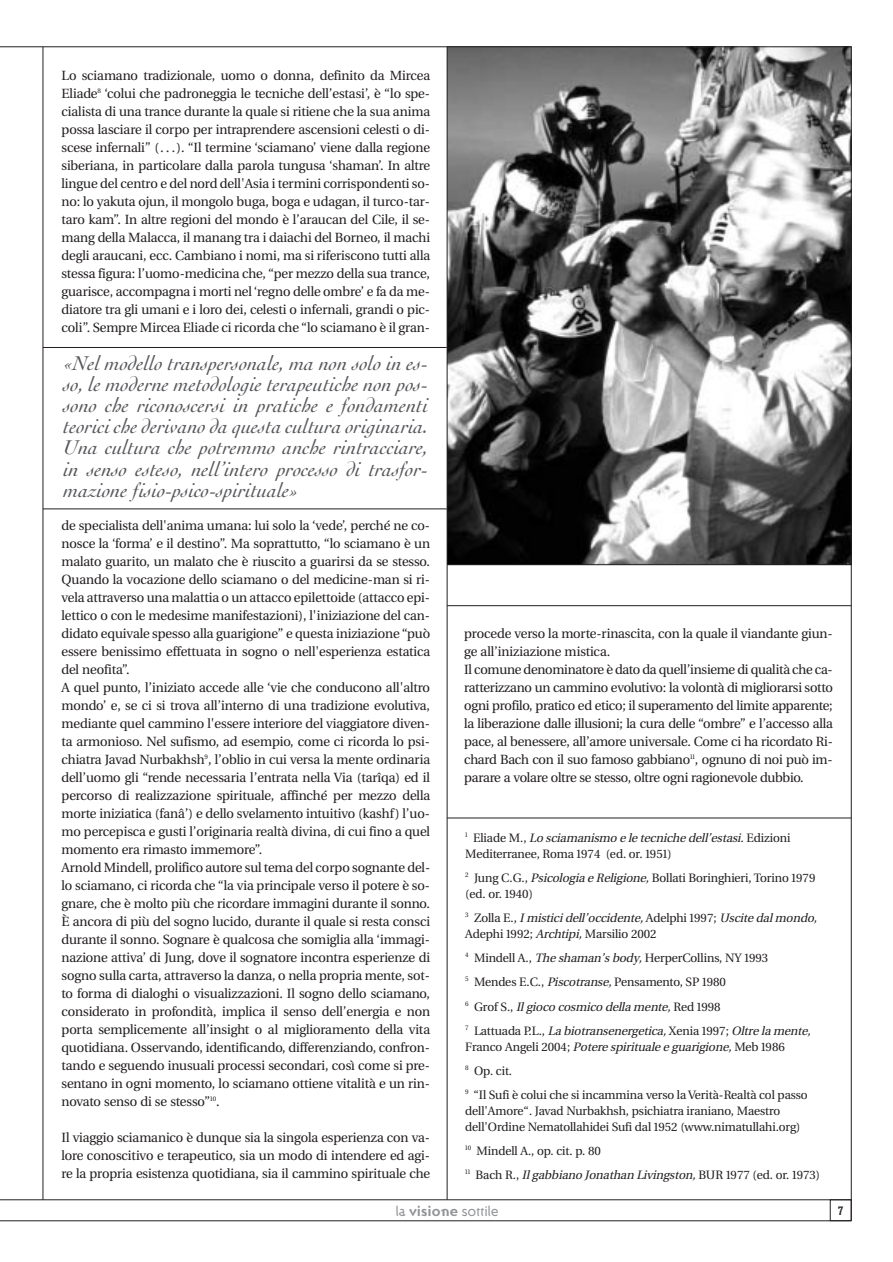
<style>
.page{position:relative;width:893px;height:1262px;background:#fff}
.page>*{position:absolute;margin:0;border:0;box-sizing:border-box;transform-origin:0 0}
.t1{font:italic 21px/21px "Cochin";color:#57585b;text-align:justify}
.t2{font:17.25px/18px "Utopia Headline";letter-spacing:-.005em;color:#231f1f;text-align:justify}
.t3{font:15.75px/24.3px "Utopia Headline";color:#231f1f}
.t4{font:italic 15.75px/15.8px "Utopia Headline";color:#231f1f}
.t5{font:15px "Ottomat";letter-spacing:-.02em;color:#939497}
.t6{font:700 condensed 12.75px "Akzidenz Grotesk BE";color:#231f1f}
.s1{font-style:italic}
.s2{font-style:normal}
.s3{font-weight:700}
</style>
<div class="page">
<img style="left:448px;top:48px;width:403px;height:516px">
<hr style="left:447px;top:564px;width:404px;height:1px;background:#231f1f">
<hr style="left:447px;top:817px;width:404px;height:1px;background:#231f1f">
<hr style="left:447px;top:605px;width:404px;height:1px;background:#231f1f">
<hr style="left:447px;top:47px;width:1px;height:1152px;background:#231f1f">
<hr style="left:851px;top:47px;width:1px;height:1173px;background:#231f1f">
<hr style="left:43px;top:47px;width:1px;height:1152px;background:#231f1f">
<hr style="left:0;top:1220px;width:851px;height:1px;background:#231f1f">
<div style="left:830px;top:1199px;width:21px;height:21px;border:1px solid #231f1f"></div>
<hr style="left:0;top:1199px;width:851px;height:1px;background:#231f1f">
<hr style="left:0;top:47px;width:851px;height:1px;background:#231f1f">
<hr style="left:43px;top:508px;width:403px;height:1px;background:#231f1f">
<hr style="left:43px;top:347px;width:403px;height:1px;background:#231f1f">
<p class="t2" style="left:61px;top:65px;width:370px">Lo sciamano tradizionale, uomo o donna, definito da Mircea Eliade<sup>8</sup> ‘colui che padroneggia le tecniche dell’estasi’, è “lo spe&shy;cialista di una trance durante la quale si ritiene che la sua anima possa lasciare il corpo per intraprendere ascensioni celesti o di&shy;scese infernali” (…). “Il termine ‘sciamano’ viene dalla regione siberiana, in particolare dalla parola tungusa ‘shaman’. In altre lingue del centro e del nord dell'Asia i termini corrispondenti so&shy;no: lo yakuta ojun, il mongolo buga, boga e udagan, il turco-tar&shy;taro kam”. In altre regioni del mondo è l’araucan del Cile, il se&shy;mang della Malacca, il manang tra i daiachi del Borneo, il machi degli araucani, ecc. Cambiano i nomi, ma si riferiscono tutti alla stessa figura: l’uomo-medicina che, “per mezzo della sua trance, guarisce, accompagna i morti nel ‘regno delle ombre’ e fa da me&shy;diatore tra gli umani e i loro dei, celesti o infernali, grandi o pic&shy;coli”. Sempre Mircea Eliade ci ricorda che “lo sciamano è il gran-</p>
<p class="t1" style="left:64px;top:355px;width:366px">«Nel modello transpersonale, ma non solo in es&shy;so, le moderne metodologie terapeutiche non pos&shy;sono che riconoscersi in pratiche e fondamenti teorici che derivano da questa cultura originaria.<br>Una cultura che potremmo anche rintracciare, in senso esteso, nell’intero processo di trasfor&shy;mazione fisio-psico-spirituale»</p>
<p class="t2" style="left:61px;top:515px;width:370px;text-align:left">de specialista dell'anima umana: lui solo la ‘vede’, perché ne co&shy;nosce la ‘forma’ e il destino”. Ma soprattutto, “lo sciamano è un malato guarito, un malato che è riuscito a guarirsi da se stesso.<br>Quando la vocazione dello sciamano o del medicine-man si ri&shy;vela attraverso una malattia o un attacco epilettoide (attacco epi&shy;lettico o con le medesime manifestazioni), l'iniziazione del can&shy;didato equivale spesso alla guarigione” e questa iniziazione “può essere benissimo effettuata in sogno o nell'esperienza estatica del neofita”.<br>A quel punto, l’iniziato accede alle ‘vie che conducono all'altro mondo’ e, se ci si trova all’interno di una tradizione evolutiva, mediante quel cammino l'essere interiore del viaggiatore diven&shy;ta armonioso. Nel sufismo, ad esempio, come ci ricorda lo psi&shy;chiatra Javad Nurbakhsh<sup>9</sup>, l’oblio in cui versa la mente ordinaria dell’uomo gli “rende necessaria l’entrata nella Via (tarîqa) ed il percorso di realizzazione spirituale, affinché per mezzo della morte iniziatica (fanâ’) e dello svelamento intuitivo (kashf) l’uo&shy;mo percepisca e gusti l’originaria realtà divina, di cui fino a quel momento era rimasto immemore”.<br>Arnold Mindell, prolifico autore sultema del corpo sognante del&shy;lo sciamano, ci ricorda che “la via principale verso il potere è so&shy;gnare, che è molto più che ricordare immagini durante il sonno.<br>È ancora di più del sogno lucido, durante il quale si resta consci durante il sonno. Sognare è qualcosa che somiglia alla ‘immagi&shy;nazione attiva’ di Jung, dove il sognatore incontra esperienze di sogno sulla carta, attraverso la danza, o nella propria mente, sot&shy;to forma di dialoghi o visualizzazioni. Il sogno dello sciamano, considerato in profondità, implica il senso dell’energia e non porta semplicemente all’insight o al miglioramento della vita quotidiana. Osservando, identificando, differenziando, confron&shy;tando e seguendo inusuali processi secondari, così come si pre&shy;sentano in ogni momento, lo sciamano ottiene vitalità e un rin&shy;novato senso di se stesso”<sup>10</sup>.</p>
<p class="t2" style="left:61px;top:1127px;width:370px">Il viaggio sciamanico è dunque sia la singola esperienza con va&shy;lore conoscitivo e terapeutico, sia un modo di intendere ed agi&shy;re la propria esistenza quotidiana, sia il cammino spirituale che</p>
<p class="t2" style="left:464px;top:623px;width:370px;text-align:left">procede verso la morte-rinascita, con la quale il viandante giun&shy;ge all’iniziazione mistica.<br>Il comune denominatore è dato da quell’insieme di qualità che ca&shy;ratterizzano un cammino evolutivo: la volontà di migliorarsi sotto ogni profilo, pratico ed etico; il superamento del limite apparente; la liberazione dalle illusioni; la cura delle “ombre” e l’accesso alla pace, al benessere, all’amore universale. Come ci ha ricordato Ri&shy;chard Bach con il suo famoso gabbiano<sup>11</sup>, ognuno di noi può im&shy;parare a volare oltre se stesso, oltre ogni ragionevole dubbio.</p>
<p class="t3" style="left:465px;top:828px;width:326px;line-height:15.8px"><sup>1</sup> E l i ade M . , <span class="s1">Lo sciamanismo e le tecniche dell ’estasi.</span> E d i z ion i<br>Mediterranee, Roma 1974 (ed. or. 1951)</p>
<p class="t3" style="left:465px;top:868px;width:351px;line-height:15.8px"><sup>2</sup> Jung C.G., <span class="s1">Psicologia e Religione,</span>Bollati Boringhieri, Torino 1979 (ed. or. 1940)</p>
<p class="t4" style="left:465px;top:908px;width:356px"><sup>3</sup> <span class="s2">Zol la E . ,</span> Imisticidell ’occidente, <span class="s2">Adelph i 1 9 9 7 ;</span> Uscite dal mondo,<br><span class="s2">Adephi 1992;</span> Archtipi,<span class="s2">Marsilio 2002</span></p>
<p class="t3" style="left:465px;top:944px;width:349px"><sup>4</sup> Mindell A., <span class="s1">The shaman’s body,</span>HerperCollins, NY 1993<br><sup>5</sup> Mendes E.C., <span class="s1">Piscotranse,</span>Pensamento, SP 1980<br><sup>6</sup> G r of S . , <span class="s1">Il gioco cosmico della mente,</span> Re d 1 9 9 8<br><sup>7</sup> L at t u ada P. L . , <span class="s1">La biotransenergetica,</span> X en i a 1 9 9 7 ; <span class="s1">Oltre la mente,</span></p>
<p class="t3" style="left:465px;top:1033px;width:344px">Fra nc o A n g el i 2 0 0 4 ; <span class="s1">Potere spirituale e guarigione,</span> Meb 1 9 8 6<br><sup>8</sup> Op. cit.<br><sup>9</sup> “Il Sufi è colui che si incammina verso la Verità-Realtà col passo</p>
<p class="t3" style="left:465px;top:1101px;width:337px;line-height:15.8px">dell'Amore“. Javad Nurbakhsh, psichiatra iraniano, Maestro dell'Ordine Nematollahidei Sufi dal 1952 (www.nimatullahi.org)</p>
<p class="t3" style="left:465px;top:1137px;width:356px"><sup>10</sup> Mindell A., op. cit. p. 80<br><sup>11</sup> Bach R., <span class="s1">Il gabbiano Jonathan Livingston,</span>BUR 1977 (ed. or. 1973)</p>
<p class="t5" style="left:395px;top:1205px;width:105px">la <span class="s3">visione</span> sottile</p>
<p class="t6" style="left:838px;top:1205px;width:7px">7</p>
</div>
